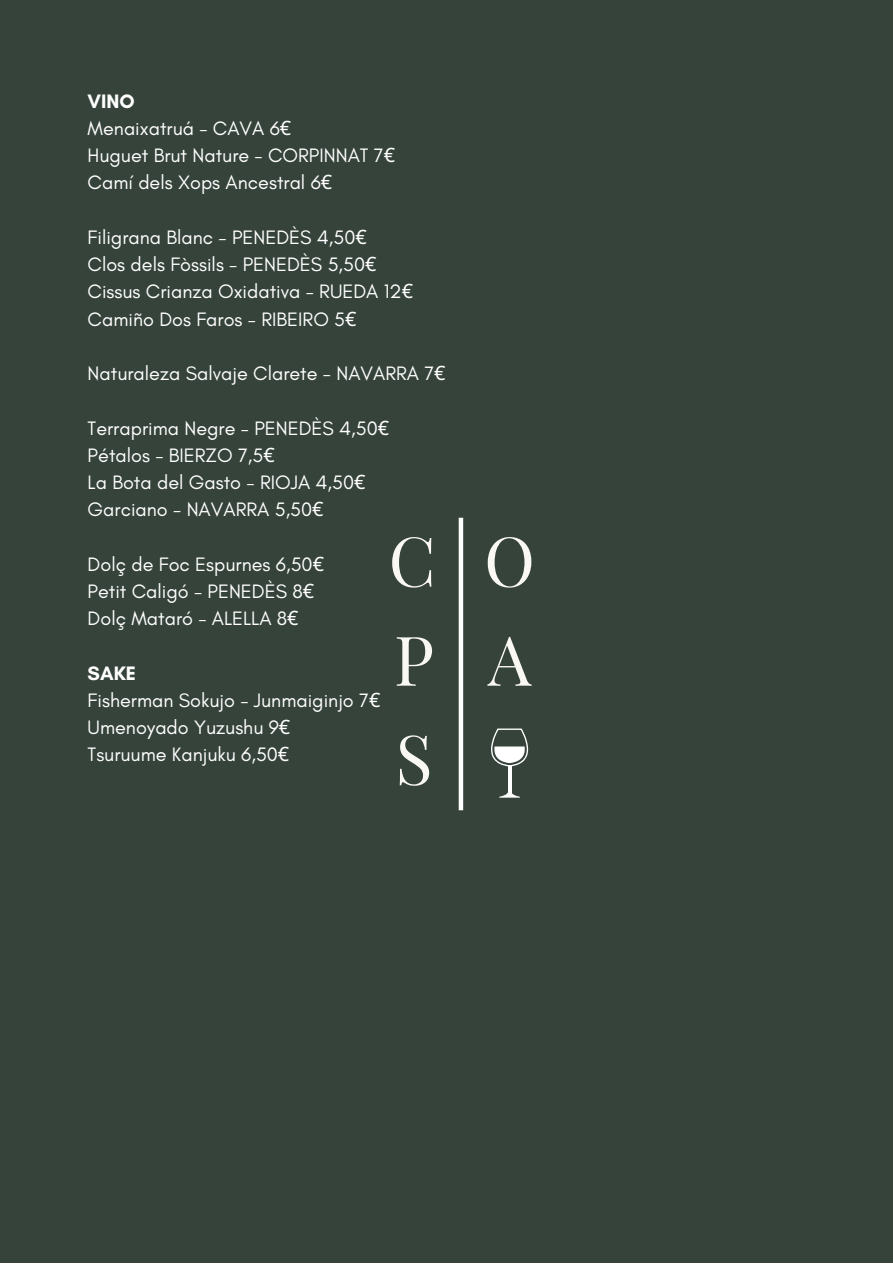
<style>
.page{position:relative;width:893px;height:1264px;background:#fff}
.page>*{position:absolute;margin:0;border:0;box-sizing:border-box;transform-origin:0 0}
.t1{font:68.7px "Playfair Display";color:#faf8f2}
.t2{font:19.8px "Glacial Indifference";color:#fff}
.t3{font:700 19.8px "Glacial Indifference";color:#fff}
.s1{font-family:"Noto Sans"}
</style>
<div class="page">
<div style="left:0;top:0;width:892px;height:1262px;background:#35433b"></div>
<div style="left:458px;top:517px;width:5px;height:293px;background:#fff"></div>
<svg style="left:491px;top:728px;width:37px;height:38px"></svg>
<svg style="left:507px;top:765px;width:4px;height:25px"></svg>
<svg style="left:499px;top:790px;width:21px;height:7px"></svg>
<p class="t3" style="left:88px;top:89px;width:49px">VINO</p>
<p class="t2" style="left:88px;top:116px;width:205px">Menaixatruá - CAVA 6<span class="s1">€</span></p>
<p class="t2" style="left:88px;top:143px;width:309px">Huguet Brut Nature - CORPINNAT 7<span class="s1">€</span></p>
<p class="t2" style="left:88px;top:171px;width:246px">Camí dels Xops Ancestral 6<span class="s1">€</span></p>
<p class="t2" style="left:88px;top:225px;width:281px">Filigrana Blanc - PENEDÈS 4,50<span class="s1">€</span></p>
<p class="t2" style="left:88px;top:252px;width:290px">Clos dels Fòssils - PENEDÈS 5,50<span class="s1">€</span></p>
<p class="t2" style="left:88px;top:279px;width:327px">Cissus Crianza Oxidativa - RUEDA 12<span class="s1">€</span></p>
<p class="t2" style="left:88px;top:307px;width:270px">Camiño Dos Faros - RIBEIRO 5<span class="s1">€</span></p>
<p class="t2" style="left:88px;top:361px;width:359px">Naturaleza Salvaje Clarete - NAVARRA 7<span class="s1">€</span></p>
<p class="t2" style="left:88px;top:416px;width:303px">Terraprima Negre - PENEDÈS 4,50<span class="s1">€</span></p>
<p class="t2" style="left:88px;top:443px;width:188px">Pétalos - BIERZO 7,5<span class="s1">€</span></p>
<p class="t2" style="left:88px;top:470px;width:279px">La Bota del Gasto - RIOJA 4,50<span class="s1">€</span></p>
<p class="t2" style="left:88px;top:497px;width:237px">Garciano - NAVARRA 5,50<span class="s1">€</span></p>
<p class="t2" style="left:88px;top:552px;width:238px">Dolç de Foc Espurnes 6,50<span class="s1">€</span></p>
<p class="t2" style="left:88px;top:579px;width:228px">Petit Caligó - PENEDÈS 8<span class="s1">€</span></p>
<p class="t2" style="left:88px;top:606px;width:212px">Dolç Mataró - ALELLA 8<span class="s1">€</span></p>
<p class="t3" style="left:88px;top:661px;width:50px">SAKE</p>
<p class="t2" style="left:88px;top:688px;width:294px">Fisherman Sokujo - Junmaiginjo 7<span class="s1">€</span></p>
<p class="t2" style="left:88px;top:715px;width:204px">Umenoyado Yuzushu 9<span class="s1">€</span></p>
<p class="t2" style="left:88px;top:742px;width:203px">Tsuruume Kanjuku 6,50<span class="s1">€</span></p>
<p class="t1" style="left:388px;top:512px;width:49px">C</p>
<p class="t1" style="left:484px;top:512px;width:52px">O</p>
<p class="t1" style="left:394px;top:611px;width:42px">P</p>
<p class="t1" style="left:488px;top:611px;width:45px">A</p>
<p class="t1" style="left:395px;top:710px;width:39px">S</p>
</div>
